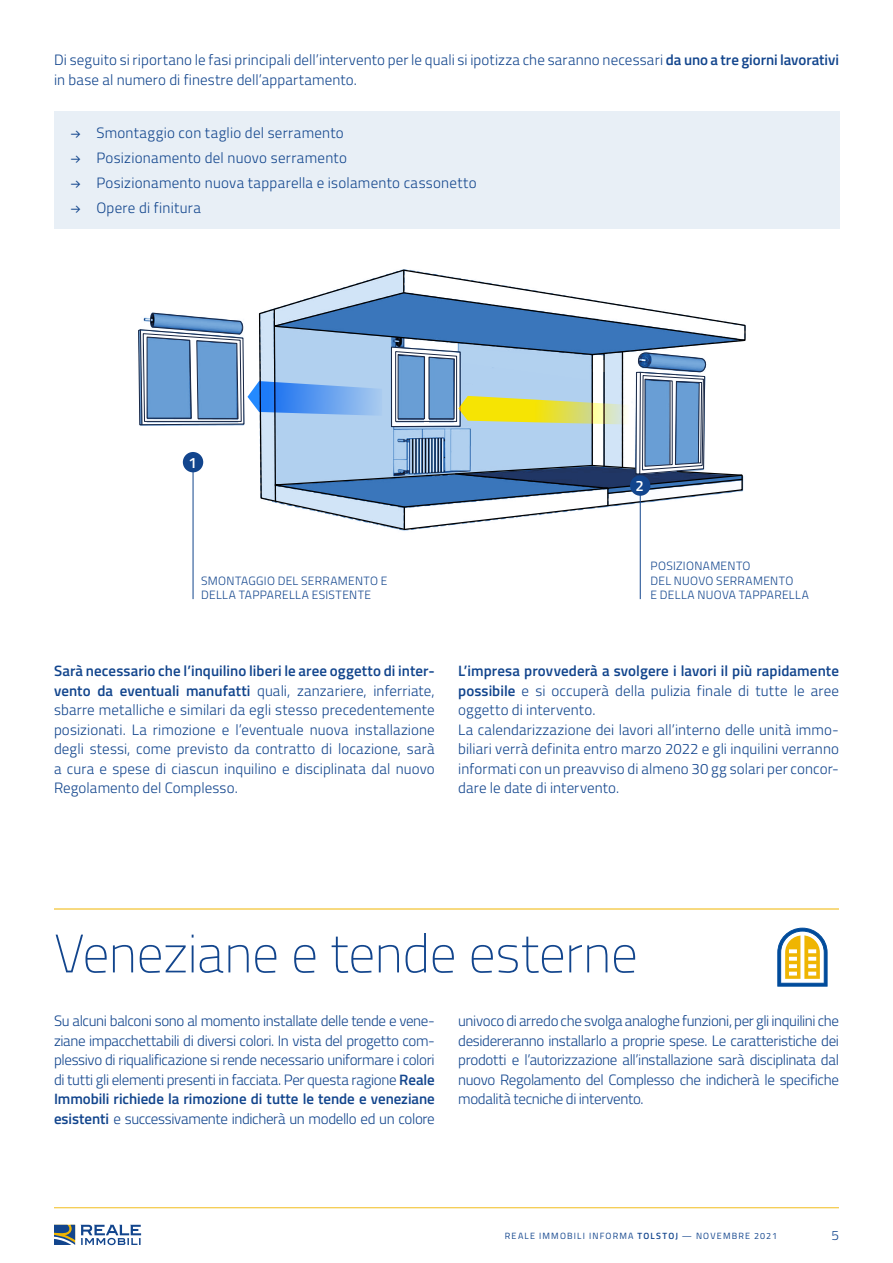
<style>
.page{position:relative;width:893px;height:1263px;background:#fff}
.page>*{position:absolute;margin:0;border:0;box-sizing:border-box;transform-origin:0 0}
.t1{font:100 54px "Titillium";letter-spacing:-.01em;color:#12458d}
.t2{font:300 15px/19.5px "Titillium";letter-spacing:.005em;color:#12458d;text-align:justify}
.t3{font:600 15px "Titillium";color:#fff}
.t4{font:300 13.65px "Titillium";color:#12458d}
.t5{font:300 12px/14.4px "Titillium";letter-spacing:.025em;color:#12458d}
.t6{font:9px "Titillium";letter-spacing:.13em;color:#12458d}
.s1{font-weight:600}
.s2{font-family:"Fakt Pro";font-weight:400}
</style>
<div class="page">
<svg style="left:54px;top:1225px;width:21px;height:20px"></svg>
<svg style="left:81px;top:1225px;width:60px;height:20px"></svg>
<hr style="left:54px;top:1207px;width:785px;height:1px;background:#f2bd1c">
<div style="left:54px;top:111px;width:785px;height:118px;background:#e8eff6"></div>
<svg style="left:275px;top:269px;width:471px;height:222px"></svg>
<svg style="left:403px;top:270px;width:1px;height:23px"></svg>
<svg style="left:138px;top:308px;width:605px;height:223px"></svg>
<hr style="left:193px;top:452px;width:1px;height:147px;background:#12458d">
<hr style="left:640px;top:480px;width:1px;height:119px;background:#12458d">
<div style="left:183px;top:452px;width:20px;height:20px;background:#12458d;border-radius:50%"></div>
<div style="left:630px;top:475px;width:20px;height:21px;background:#12458d;border-radius:50%"></div>
<hr style="left:54px;top:909px;width:785px;height:1px;background:#f0b502">
<svg style="left:777px;top:928px;width:51px;height:59px"></svg>
<p class="t2" style="left:54px;top:50px;width:787px">Di seguito si riportano le fasi principali dell’intervento per le quali si ipotizza che saranno necessari <span class="s1">da uno a tre giorni lavorativi </span>in base al numero di finestre dell’appartamento.</p>
<p class="t2" style="left:71px;top:123px;width:274px"><span class="s2">→</span> Smontaggio con taglio del serramento</p>
<p class="t2" style="left:71px;top:148px;width:278px"><span class="s2">→</span> Posizionamento del nuovo serramento</p>
<p class="t2" style="left:71px;top:173px;width:407px"><span class="s2">→</span> Posizionamento nuova tapparella e isolamento cassonetto</p>
<p class="t2" style="left:71px;top:198px;width:131px"><span class="s2">→</span> Opere di finitura</p>
<p class="t3" style="left:188px;top:451px;width:10px">1</p>
<p class="t5" style="left:201px;top:573px;width:188px">SMONTAGGIO DEL SERRAMENTO E<br>DELLA TAPPARELLA ESISTENTE</p>
<p class="t3" style="left:636px;top:475px;width:10px">2</p>
<p class="t5" style="left:650px;top:558px;width:160px">POSIZIONAMENTO<br>DEL NUOVO SERRAMENTO<br>E DELLA NUOVA TAPPARELLA</p>
<p class="t2" style="left:54px;top:660px;width:382px"><span class="s1">Sarà necessario che l’inquilino liberi le aree oggetto di inter&shy;vento da eventuali manufatti</span> quali, zanzariere, inferriate, sbarre metalliche e similari da egli stesso precedentemente posizionati. La rimozione e l’eventuale nuova installazione degli stessi, come previsto da contratto di locazione, sarà a cura e spese di ciascun inquilino e disciplinata dal nuovo Regolamento del Complesso.</p>
<p class="t2" style="left:458px;top:660px;width:382px"><span class="s1">L’impresa provvederà a svolgere i lavori il più rapidamente possibile</span> e si occuperà della pulizia finale di tutte le aree oggetto di intervento.</p>
<p class="t2" style="left:458px;top:719px;width:382px">La calendarizzazione dei lavori all’interno delle unità immo&shy;biliari verrà definita entro marzo 2022 e gli inquilini verranno informati con un preavviso di almeno 30 gg solari per concor&shy;dare le date di intervento.</p>
<p class="t1" style="left:54px;top:915px;width:585px">Veneziane e tende esterne</p>
<p class="t2" style="left:54px;top:1010px;width:382px">Su alcuni balconi sono al momento installate delle tende e vene&shy;ziane impacchettabili di diversi colori. In vista del progetto com&shy;plessivo di riqualificazione si rende necessario uniformare i colori di tutti gli elementi presenti in facciata. Per questa ragione <span class="s1">Reale Immobili richiede la rimozione di tutte le tende e veneziane esistenti</span> e successivamente indicherà un modello ed un colore</p>
<p class="t2" style="left:458px;top:1010px;width:382px">univoco di arredo che svolga analoghe funzioni, per gli inquilini che desidereranno installarlo a proprie spese. Le caratteristiche dei prodotti e l’autorizzazione all’installazione sarà disciplinata dal nuovo Regolamento del Complesso che indicherà le specifiche modalità tecniche di intervento.</p>
<p class="t6" style="left:505px;top:1229px;width:274px">REALE IMMOBILI INFORMA <span class="s1">TOLSTOJ</span> — NOVEMBRE 2021</p>
<p class="t4" style="left:831px;top:1225px;width:9px">5</p>
</div>
